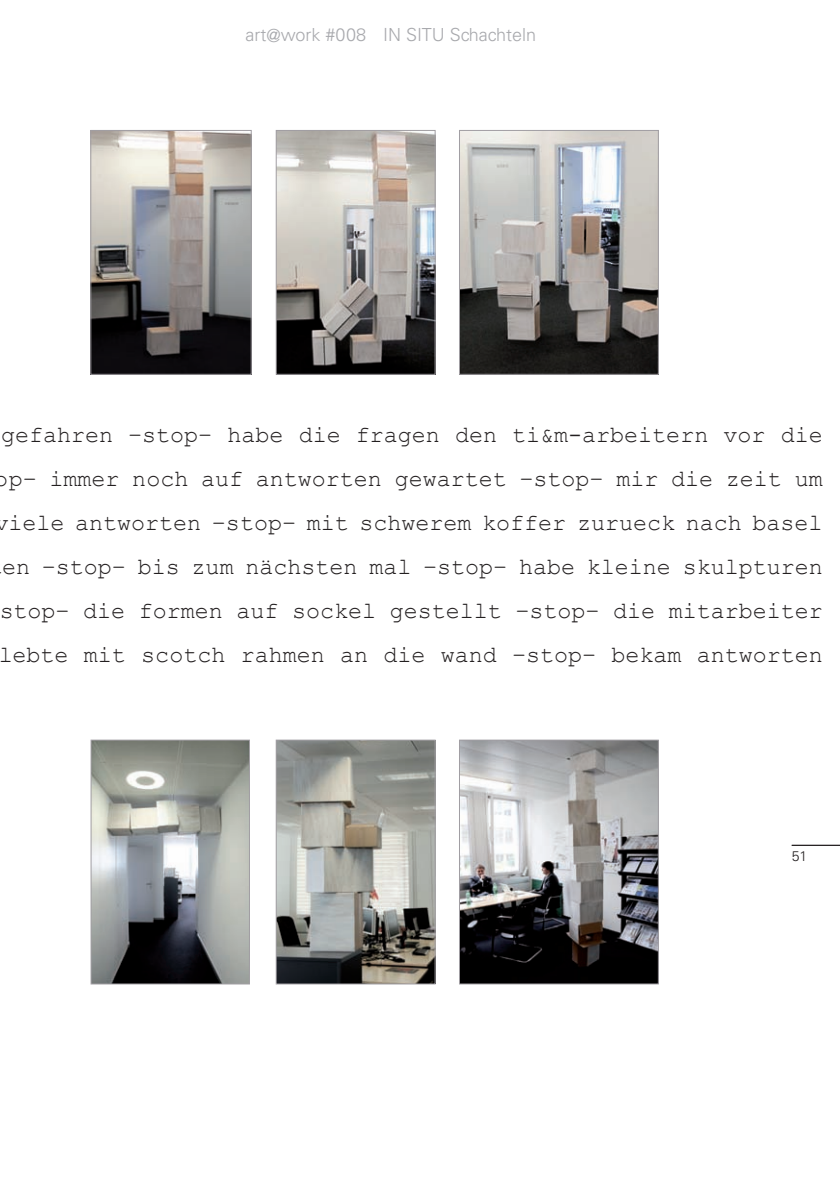
<style>
.page{position:relative;width:840px;height:1191px;background:#fff}
.page>*{position:absolute;margin:0;border:0;box-sizing:border-box;transform-origin:0 0}
.t1{font:23.4px/44px "Courier New";color:#231f20;text-align:center}
.t2{font:300 18px "Univers LT Std";color:#a8a9ad}
.t3{font:300 14px "Univers LT Std";color:#231f20}
</style>
<div class="page">
<hr style="left:791px;top:845px;width:48px;height:1px;background:#231f20">
<img style="left:93px;top:742px;width:154px;height:240px">
<div style="left:91px;top:740px;width:158px;height:244px;border:1px solid #a19ea3"></div>
<img style="left:92px;top:132px;width:157px;height:240px">
<div style="left:90px;top:130px;width:161px;height:244px;border:1px solid #a19ea3"></div>
<img style="left:278px;top:132px;width:155px;height:240px">
<div style="left:276px;top:130px;width:159px;height:244px;border:1px solid #a19ea3"></div>
<img style="left:461px;top:132px;width:195px;height:240px">
<div style="left:459px;top:130px;width:199px;height:244px;border:1px solid #a19ea3"></div>
<img style="left:278px;top:742px;width:155px;height:240px">
<div style="left:276px;top:740px;width:159px;height:244px;border:1px solid #a19ea3"></div>
<img style="left:461px;top:742px;width:195px;height:240px">
<div style="left:459px;top:740px;width:199px;height:244px;border:1px solid #a19ea3"></div>
<p class="t2" style="left:245px;top:24px;width:292px">art@work #008 IN SITU Schachteln</p>
<p class="t1" style="left:-6px;top:412px;width:829px">gefahren –stop– habe die fragen den ti&amp;m-arbeitern vor die op– immer noch auf antworten gewartet –stop– mir die zeit um viele antworten –stop– mit schwerem koffer zurueck nach basel en –stop– bis zum nächsten mal –stop– habe kleine skulpturen stop– die formen auf sockel gestellt –stop– die mitarbeiter lebte mit scotch rahmen an die wand –stop– bekam antworten</p>
<p class="t3" style="left:791px;top:847px;width:17px">51</p>
</div>
